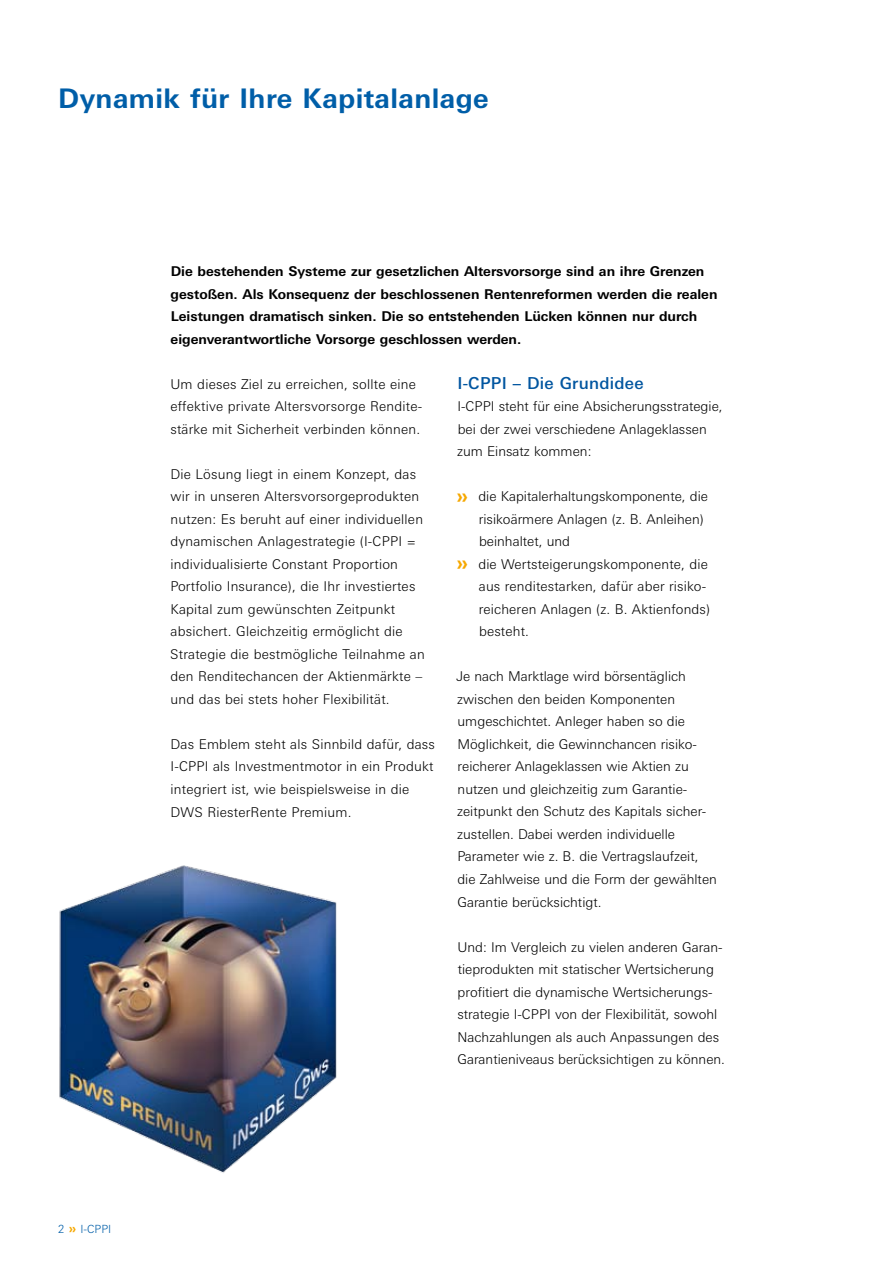
<style>
.page{position:relative;width:893px;height:1263px;background:#fff}
.page>*{position:absolute;margin:0;border:0;box-sizing:border-box;transform-origin:0 0}
.t1{font:700 27px "Deu Ba Univers";letter-spacing:.015em;color:#005ea8}
.t2{font:500 16.5px "Deu Ba Univers";letter-spacing:.015em;color:#0055a0}
.t3{font:300 13.5px/22.5px "Deu Ba Univers";color:#000}
.t4{font:700 13.5px/22.5px "Deu Ba Univers";color:#000}
.t5{font:300 11.25px "Deu Ba Univers";color:#005ea8}
.s1{font-weight:700;font-size:21px;color:#f6a800}
.s2{font-weight:700;font-size:13.5px;color:#f6a800}
</style>
<div class="page">
<img style="left:59px;top:865px;width:278px;height:308px">
<h1 class="t1" style="left:58px;top:82px;width:432px">Dynamik für Ihre Kapitalanlage</h1>
<p class="t4" style="left:171px;top:260px;width:548px">Die bestehenden Systeme zur gesetzlichen Altersvorsorge sind an ihre Grenzen gestoßen. Als Konsequenz der beschlossenen Rentenreformen werden die realen Leistungen dramatisch sinken. Die so entstehenden Lücken können nur durch eigenverantwortliche Vorsorge geschlossen werden.</p>
<p class="t3" style="left:170px;top:373px;width:253px">Um dieses Ziel zu erreichen, sollte eine effektive private Altersvorsorge Rendite&shy;stärke mit Sicherheit verbinden können.</p>
<p class="t3" style="left:170px;top:463px;width:256px">Die Lösung liegt in einem Konzept, das wir in unseren Altersvorsorgeprodukten nutzen: Es beruht auf einer individuellen dynamischen Anlagestrategie (I-CPPI = individualisierte Constant Proportion Portfolio Insurance), die Ihr investiertes Kapital zum gewünschten Zeitpunkt absichert. Gleichzeitig ermöglicht die Strategie die bestmögliche Teilnahme an den Renditechancen der Aktienmärkte – und das bei stets hoher Flexibilität.</p>
<p class="t3" style="left:170px;top:733px;width:266px">Das Emblem steht als Sinnbild dafür, dass I-CPPI als Investmentmotor in ein Produkt integriert ist, wie beispielsweise in die DWS RiesterRente Premium.</p>
<p class="t2" style="left:457px;top:373px;width:188px">I-CPPI – Die Grundidee</p>
<p class="t3" style="left:457px;top:395px;width:267px">I-CPPI steht für eine Absicherungsstrategie, bei der zwei verschiedene Anlageklassen zum Einsatz kommen:</p>
<p class="t3" style="left:457px;top:485px;width:253px"><span class="s1">»</span> die Kapitalerhaltungskomponente, die</p>
<p class="t3" style="left:479px;top:508px;width:226px">risikoärmere Anlagen (z. B. Anleihen)</p>
<p class="t3" style="left:479px;top:530px;width:93px">beinhaltet, und</p>
<p class="t3" style="left:457px;top:553px;width:253px"><span class="s1">»</span> die Wertsteigerungskomponente, die</p>
<p class="t3" style="left:479px;top:575px;width:229px">aus renditestarken, dafür aber risiko-</p>
<p class="t3" style="left:479px;top:598px;width:233px">reicheren Anlagen (z. B. Aktienfonds)</p>
<p class="t3" style="left:479px;top:620px;width:51px">besteht.</p>
<p class="t3" style="left:456px;top:665px;width:262px">Je nach Marktlage wird börsentäglich zwischen den beiden Komponenten umgeschichtet. Anleger haben so die Möglichkeit, die Gewinnchancen risiko&shy;reicherer Anlageklassen wie Aktien zu nutzen und gleichzeitig zum Garantie&shy;zeitpunkt den Schutz des Kapitals sicher&shy;zustellen. Dabei werden individuelle Parameter wie z. B. die Vertragslaufzeit, die Zahlweise und die Form der gewählten Garantie berücksichtigt.</p>
<p class="t3" style="left:457px;top:935px;width:269px">Und: Im Vergleich zu vielen anderen Garan&shy;tieprodukten mit statischer Wertsicherung profitiert die dynamische Wertsicherungs&shy;strategie I-CPPI von der Flexibilität, sowohl Nachzahlungen als auch Anpassungen des Garantieniveaus berücksichtigen zu können.</p>
<p class="t5" style="left:58px;top:1222px;width:55px">2 <span class="s2">»</span> I-CPPI</p>
</div>
